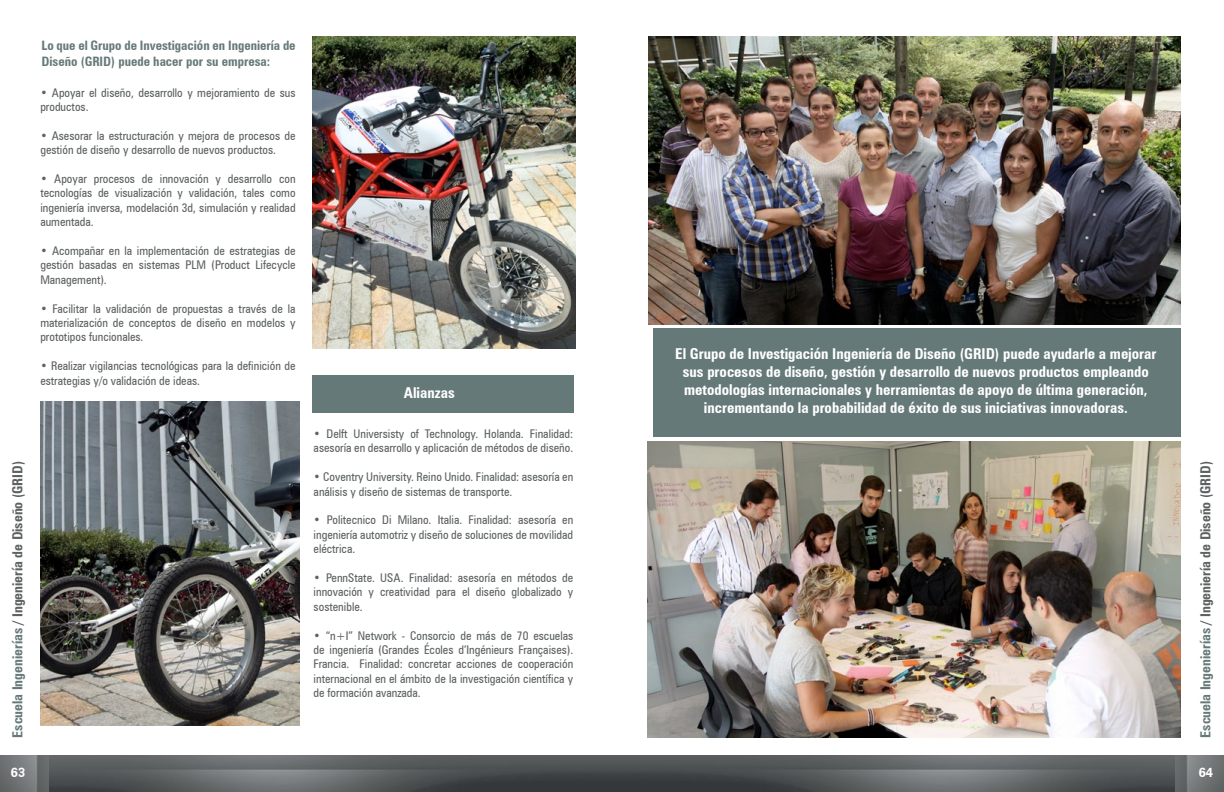
<style>
.page{position:relative;width:1224px;height:792px;background:#fff}
.page>*{position:absolute;margin:0;border:0;box-sizing:border-box;transform-origin:0 0}
.t1{font:700 condensed 15px/18px "Zurich BT";color:#fff;text-align:center}
.t2{font:700 condensed 14px "Zurich BT";color:#5d6162}
.t3{font:700 condensed 13px/15.6px "Zurich BT";color:#667979}
.t4{font:700 13px "Zurich BT";color:#fff}
.t5{font:condensed 12px/14.4px "Zurich BT";color:#5d6162;text-align:justify}
.s1{color:#667979}
</style>
<div class="page">
<img style="left:49px;top:755px;width:1126px;height:37px">
<img style="left:1175px;top:755px;width:49px;height:37px">
<img style="left:0;top:755px;width:49px;height:37px">
<div style="left:312px;top:375px;width:261px;height:38px;background:#667979"></div>
<div style="left:653px;top:328px;width:528px;height:109px;background:#667979"></div>
<img style="left:648px;top:442px;width:533px;height:296px">
<img style="left:312px;top:36px;width:264px;height:312px">
<img style="left:648px;top:36px;width:533px;height:289px">
<img style="left:40px;top:402px;width:260px;height:324px">
<p class="t3" style="left:42px;top:37px;width:256px">Lo que el Grupo de Investigación en Ingeniería de<br>Diseño (GRID) puede hacer por su empresa:</p>
<p class="t5" style="left:40px;top:85px;width:257px">• Apoyar el diseño, desarrollo y mejoramiento de sus productos.</p>
<p class="t5" style="left:40px;top:128px;width:257px">• Asesorar la estructuración y mejora de procesos de gestión de diseño y desarrollo de nuevos productos.</p>
<p class="t5" style="left:40px;top:171px;width:257px">• Apoyar procesos de innovación y desarrollo con tecnologías de visualización y validación, tales como ingeniería inversa, modelación 3d, simulación y realidad aumentada.</p>
<p class="t5" style="left:40px;top:243px;width:257px">• Acompañar en la implementación de estrategias de gestión basadas en sistemas PLM (Product Lifecycle Management).</p>
<p class="t5" style="left:40px;top:301px;width:257px">• Facilitar la validación de propuestas a través de la materialización de conceptos de diseño en modelos y prototipos funcionales.</p>
<p class="t5" style="left:40px;top:359px;width:257px">• Realizar vigilancias tecnológicas para la definición de estrategias y/o validación de ideas.</p>
<p class="t1" style="left:404px;top:383px;width:52px">Alianzas</p>
<p class="t1" style="left:675px;top:345px;width:483px">El Grupo de Investigación Ingeniería de Diseño (GRID) puede ayudarle a mejorar sus procesos de diseño, gestión y desarrollo de nuevos productos empleando metodologías internacionales y herramientas de apoyo de última generación, incrementando la probabilidad de éxito de sus iniciativas innovadoras.</p>
<p class="t5" style="left:314px;top:426px;width:261px">• Delft Universisty of Technology. Holanda. Finalidad: asesoría en desarrollo y aplicación de métodos de diseño.</p>
<p class="t5" style="left:314px;top:470px;width:261px">• Coventry University. Reino Unido. Finalidad: asesoría en análisis y diseño de sistemas de transporte.</p>
<p class="t5" style="left:314px;top:513px;width:261px">• Politecnico Di Milano. Italia. Finalidad: asesoría en ingeniería automotriz y diseño de soluciones de movilidad eléctrica.</p>
<p class="t5" style="left:314px;top:570px;width:261px">• PennState. USA. Finalidad: asesoría en métodos de innovación y creatividad para el diseño globalizado y sostenible.</p>
<p class="t5" style="left:314px;top:628px;width:261px">• “n+I” Network - Consorcio de más de 70 escuelas de ingeniería (Grandes Écoles d’Ingénieurs Françaises).<br>Francia. Finalidad: concretar acciones de cooperación internacional en el ámbito de la investigación científica y de formación avanzada.</p>
<p class="t2" style="left:9px;top:738px;width:278px;rotate:-90deg"><span class="s1">Escuela Ingenierías</span> / Ingeniería de Diseño (GRID)</p>
<p class="t4" style="left:11px;top:765px;width:16px">63</p>
<p class="t4" style="left:1199px;top:765px;width:16px">64</p>
<p class="t2" style="left:1197px;top:738px;width:278px;rotate:-90deg"><span class="s1">Escuela Ingenierías</span> / Ingeniería de Diseño (GRID)</p>
</div>
